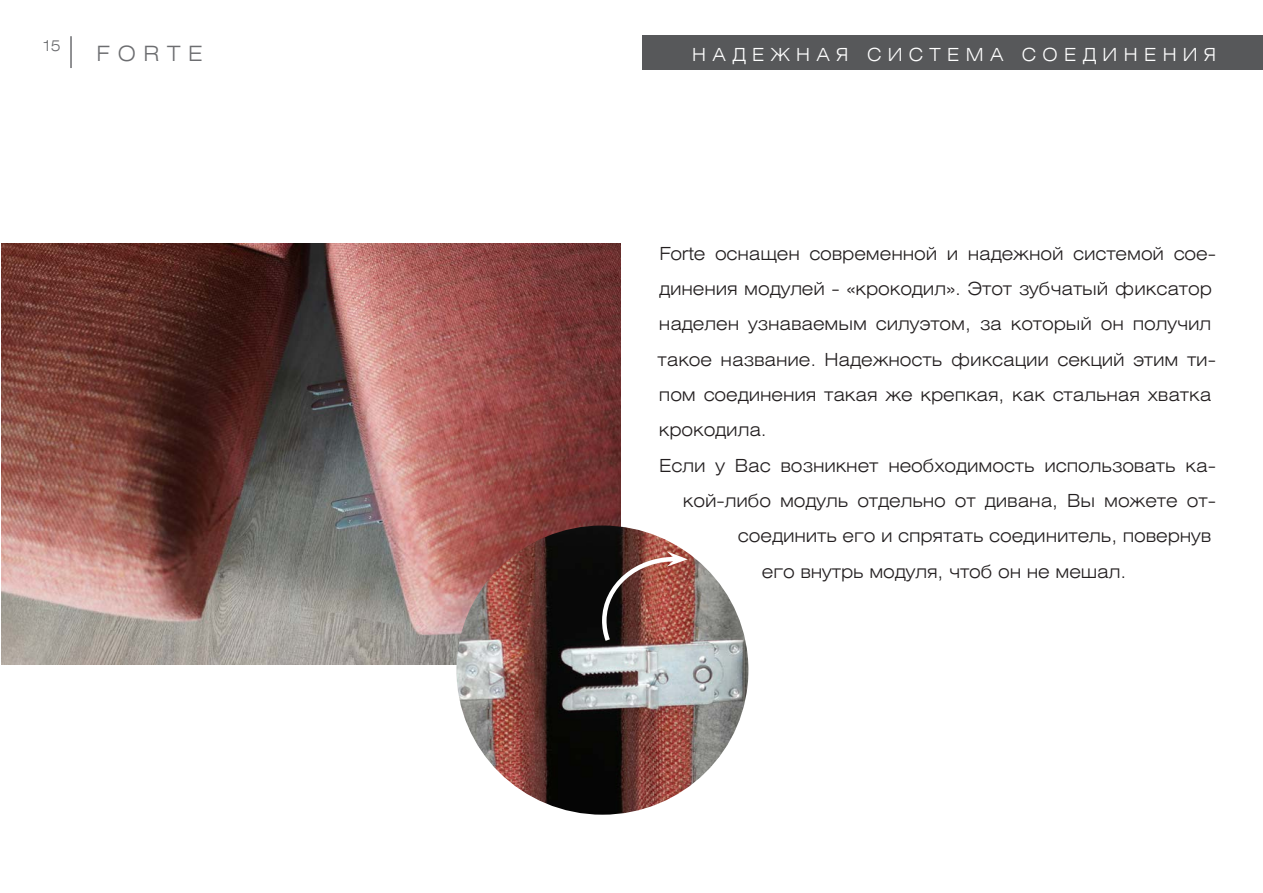
<style>
.page{position:relative;width:1263px;height:893px;background:#fff}
.page>*{position:absolute;margin:0;border:0;box-sizing:border-box;transform-origin:0 0}
.t1{font:21px "Helios Ext Light C";letter-spacing:.36em;color:#6c6d70}
._12_без_буквицы{font:18px/35.2px "Helios Ext Light C";letter-spacing:-.005em;color:#231f20}
.t2{font:18px "Helios Ext Light C";letter-spacing:.36em;color:#fff}
.t3{font:15px "Helios Ext Light C";color:#6c6d70}
</style>
<div class="page">
<div style="left:642px;top:35px;width:621px;height:35px;background:#57585a"></div>
<hr style="left:70px;top:36px;width:2px;height:32px;background:#6c6d70">
<img style="left:2px;top:243px;width:619px;height:421px">
<img style="left:456px;top:525px;width:292px;height:290px">
<svg style="left:600px;top:551px;width:88px;height:95px;background:#7d4c44"></svg>
<p class="t3" style="left:43px;top:36px;width:19px">15</p>
<p class="t1" style="left:97px;top:41px;width:108px">FORTE</p>
<p class="t2" style="left:692px;top:43px;width:526px">НАДЕЖНАЯ СИСТЕМА СОЕДИНЕНИЯ</p>
<p class="_12_без_буквицы" style="left:658px;top:235px;width:560px">Forte оснащен современной и надежной системой сое&shy;динения модулей - «крокодил». Этот зубчатый фиксатор наделен узнаваемым силуэтом, за который он получил такое название. Надежность фиксации секций этим ти&shy;пом соединения такая же крепкая, как стальная хватка крокодила.</p>
<p class="_12_без_буквицы" style="left:659px;top:447px;width:558px">Если у Вас возникнет необходимость использовать ка-</p>
<p class="_12_без_буквицы" style="left:683px;top:483px;width:535px">кой-либо модуль отдельно от дивана, Вы можете от-</p>
<p class="_12_без_буквицы" style="left:738px;top:518px;width:475px">соединить его и спрятать соединитель, повернув</p>
<p class="_12_без_буквицы" style="left:762px;top:553px;width:366px">его внутрь модуля, чтоб он не мешал.</p>
</div>
